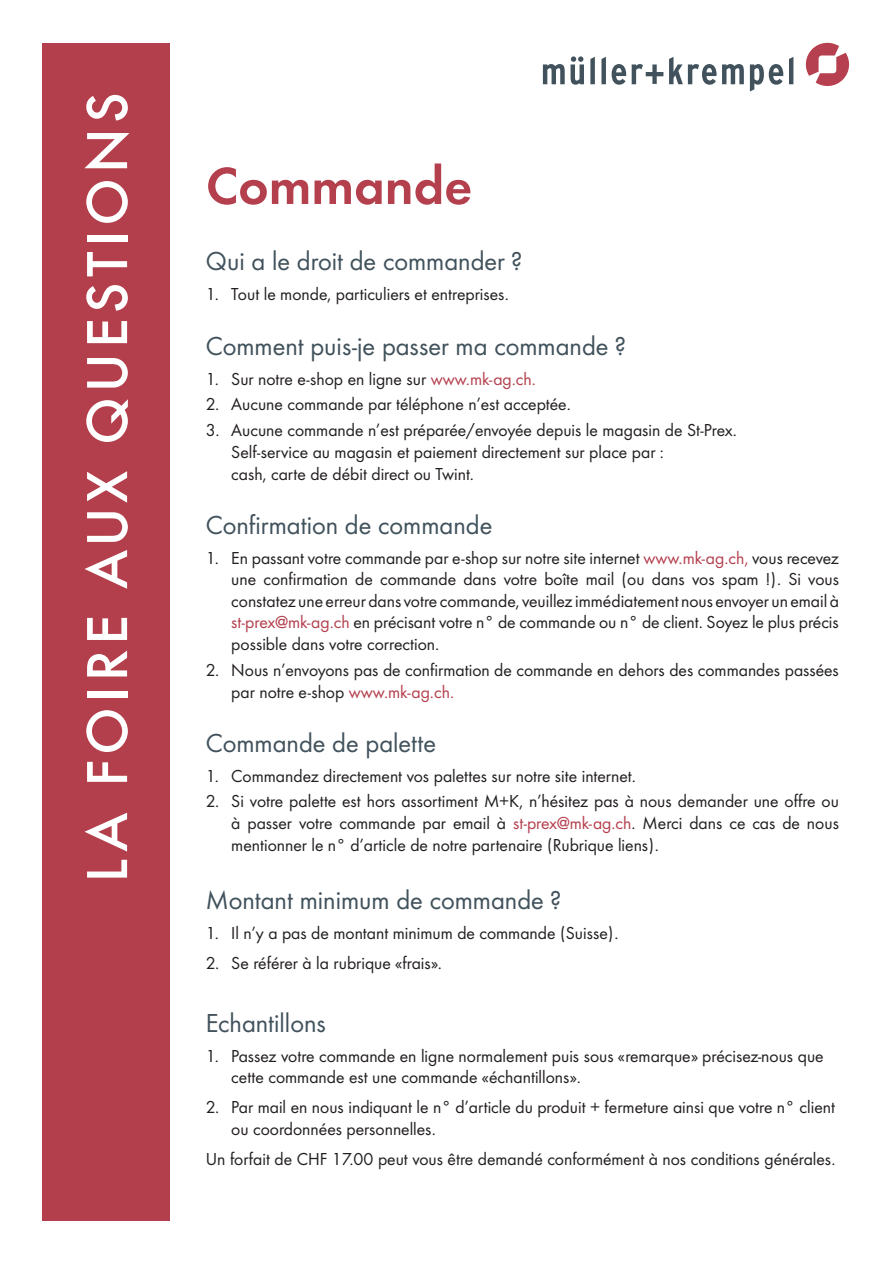
<style>
.page{position:relative;width:893px;height:1263px;background:#fff}
.page>*{position:absolute;margin:0;border:0;box-sizing:border-box;transform-origin:0 0}
.t1{font:500 60px "Futura";letter-spacing:.085em;color:#fff}
.t2{font:54px "Futura Dem";color:#b43f4d}
.t3{font:27px "Futura Boo";color:#41525c}
.t4{font:18px/21.6px "Futura Boo";color:#231f20}
.s1{color:#b43f4d}
</style>
<div class="page">
<div style="left:43px;top:43px;width:127px;height:1177px;background:#b43f4c"></div>
<svg style="left:543px;top:64px;width:22px;height:20px"></svg>
<svg style="left:571px;top:56px;width:13px;height:29px"></svg>
<svg style="left:590px;top:57px;width:5px;height:27px"></svg>
<svg style="left:601px;top:57px;width:5px;height:27px"></svg>
<svg style="left:612px;top:64px;width:14px;height:21px"></svg>
<svg style="left:669px;top:57px;width:47px;height:28px"></svg>
<svg style="left:722px;top:64px;width:22px;height:20px"></svg>
<svg style="left:750px;top:64px;width:33px;height:28px"></svg>
<svg style="left:789px;top:57px;width:4px;height:27px"></svg>
<svg style="left:632px;top:64px;width:31px;height:20px"></svg>
<svg style="left:805px;top:42px;width:45px;height:44px"></svg>
<h1 class="t1" style="left:64px;top:882px;width:791px;rotate:-90deg">LA FOIRE AUX QUESTIONS</h1>
<h2 class="t2" style="left:206px;top:146px;width:268px">Commande</h2>
<h3 class="t3" style="left:206px;top:243px;width:318px">Qui a le droit de commander ?</h3>
<p class="t4" style="left:206px;top:283px;width:304px">1. Tout le monde, particuliers et entreprises.</p>
<h3 class="t3" style="left:206px;top:327px;width:422px">Comment puis-je passer ma commande ?</h3>
<p class="t4" style="left:206px;top:367px;width:332px">1. Sur notre e-shop en ligne sur <span class="s1">www.mk-ag.ch.</span></p>
<p class="t4" style="left:206px;top:393px;width:366px">2. Aucune commande par téléphone n’est acceptée.</p>
<p class="t4" style="left:231px;top:419px;width:507px;text-indent:-26px">3. Aucune commande n’est préparée/envoyée depuis le magasin de St-Prex.<br>Self-service au magasin et paiement directement sur place par :<br>cash, carte de débit direct ou Twint.</p>
<h3 class="t3" style="left:206px;top:506px;width:288px">Confirmation de commande</h3>
<p class="t4" style="left:231px;top:546px;width:609px;text-align:justify;text-indent:-26px">1. En passant votre commande par e-shop sur notre site internet <span class="s1">www.mk-ag.ch,</span> vous recevez une confirmation de commande dans votre boîte mail (ou dans vos spam !). Si vous constatez une erreur dans votre commande, veuillez immédiatement nous envoyer un email à <span class="s1">st-prex@mk-ag.ch</span> en précisant votre n° de commande ou n° de client. Soyez le plus précis possible dans votre correction.</p>
<p class="t4" style="left:231px;top:658px;width:609px;text-indent:-26px">2. Nous n’envoyons pas de confirmation de commande en dehors des commandes passées par notre e-shop <span class="s1">www.mk-ag.ch.</span></p>
<h3 class="t3" style="left:206px;top:724px;width:232px">Commande de palette</h3>
<p class="t4" style="left:206px;top:764px;width:431px">1. Commandez directement vos palettes sur notre site internet.</p>
<p class="t4" style="left:231px;top:790px;width:609px;text-align:justify;text-indent:-26px">2. Si votre palette est hors assortiment M+K, n’hésitez pas à nous demander une offre ou à passer votre commande par email à <span class="s1">st-prex@mk-ag.ch</span>. Merci dans ce cas de nous mentionner le n° d’article de notre partenaire (Rubrique liens).</p>
<h3 class="t3" style="left:206px;top:881px;width:357px">Montant minimum de commande ?</h3>
<p class="t4" style="left:206px;top:921px;width:414px">1. Il n’y a pas de montant minimum de commande (Suisse).</p>
<p class="t4" style="left:206px;top:951px;width:238px">2. Se référer à la rubrique «frais».</p>
<h3 class="t3" style="left:206px;top:1004px;width:122px">Echantillons</h3>
<p class="t4" style="left:231px;top:1044px;width:594px;text-indent:-26px">1. Passez votre commande en ligne normalement puis sous «remarque» précisez-nous que cette commande est une commande «échantillons».</p>
<p class="t4" style="left:231px;top:1096px;width:605px;text-indent:-26px">2. Par mail en nous indiquant le n° d’article du produit + fermeture ainsi que votre n° client ou coordonnées personnelles.</p>
<p class="t4" style="left:206px;top:1147px;width:631px">Un forfait de CHF 17.00 peut vous être demandé conformément à nos conditions générales.</p>
</div>
